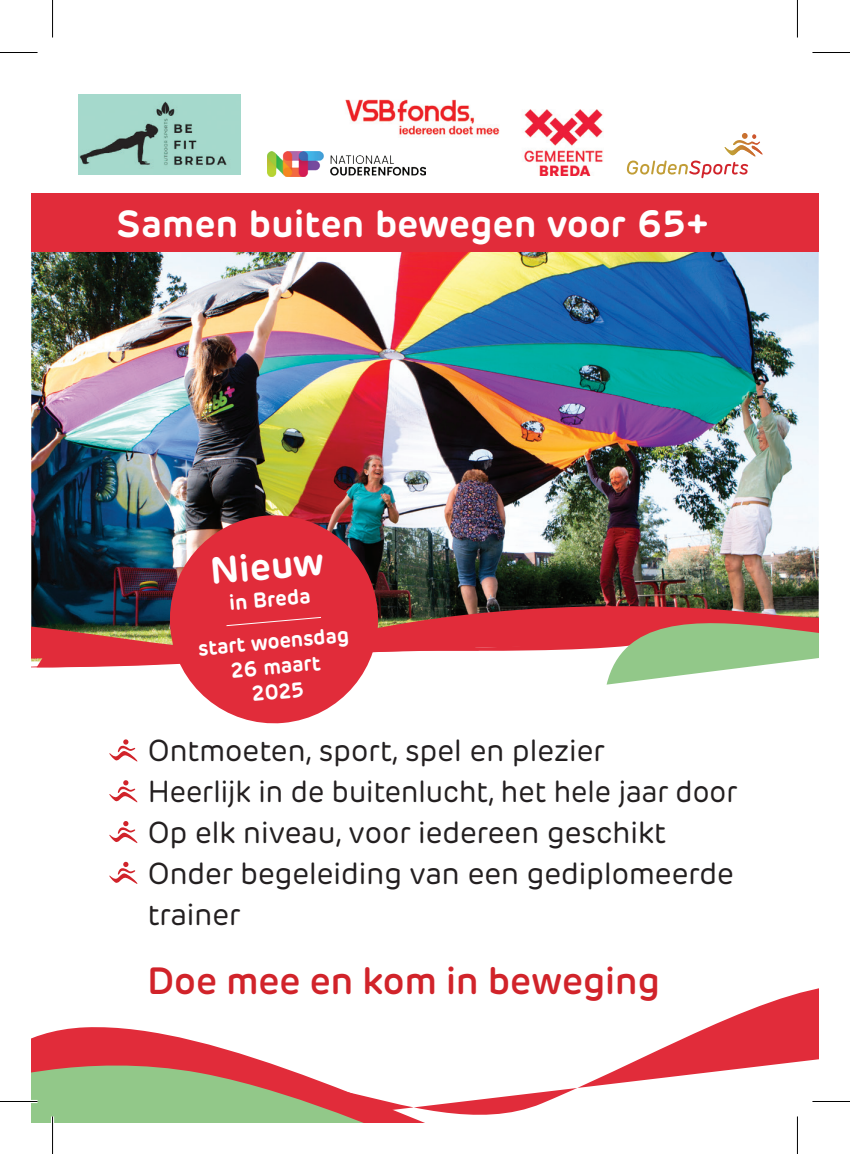
<style>
.page{position:relative;width:850px;height:1154px;background:#fff}
.page>*{position:absolute;margin:0;border:0;box-sizing:border-box;transform-origin:0 0}
.t1{font:600 37.5px "Rubrik";color:#fff}
.t2{font:600 37.5px "Rubrik New";color:#d1232a}
.t3{font:30px/40.8px "Rubrik New";color:#231f20}
.t4{font:600 21.25px/42.5px "Rubrik";color:#fff;text-align:center}
.t5{font:600 21.25px/25px "Rubrik";color:#fff;text-align:center;scale:.96 1}
</style>
<div class="page">
<svg style="left:31px;top:1027px;width:171px;height:24px;fill:#e12c3a"></svg>
<svg style="left:202px;top:988px;width:616px;height:127px"></svg>
<img style="left:31px;top:252px;width:787px;height:318px">
<img style="left:31px;top:570px;width:575px;height:70px">
<svg style="left:31px;top:1051px;width:399px;height:72px"></svg>
<svg style="left:109px;top:739px;width:29px;height:23px"></svg>
<svg style="left:109px;top:780px;width:29px;height:23px"></svg>
<svg style="left:109px;top:821px;width:29px;height:22px"></svg>
<svg style="left:109px;top:862px;width:29px;height:22px"></svg>
<div style="left:31px;top:194px;width:787px;height:58px;background:#e12c3a"></div>
<img style="left:606px;top:495px;width:212px;height:190px">
<svg style="left:31px;top:640px;width:634px;height:29px"></svg>
<svg style="left:165px;top:511px;width:217px;height:213px;background:#d04b56"></svg>
<svg style="left:225px;top:616px;width:97px;height:11px"></svg>
<img style="left:345px;top:99px;width:155px;height:36px">
<img style="left:267px;top:151px;width:158px;height:25px">
<img style="left:79px;top:95px;width:161px;height:80px">
<img style="left:524px;top:109px;width:79px;height:66px">
<svg style="left:626px;top:133px;width:136px;height:45px"></svg>
<hr style="left:0;top:1100px;width:38px;height:3px;background:#fff">
<hr style="left:812px;top:1100px;width:37px;height:3px;background:#fff">
<hr style="left:51px;top:1116px;width:3px;height:38px;background:#fff">
<hr style="left:0;top:52px;width:38px;height:1px;background:#000">
<hr style="left:812px;top:52px;width:37px;height:1px;background:#000">
<hr style="left:0;top:1101px;width:38px;height:1px;background:#000">
<hr style="left:812px;top:1101px;width:37px;height:1px;background:#000">
<hr style="left:52px;top:0;width:1px;height:38px;background:#000">
<hr style="left:52px;top:1116px;width:1px;height:38px;background:#000">
<hr style="left:796px;top:0;width:1px;height:38px;background:#000">
<hr style="left:796px;top:1116px;width:1px;height:38px;background:#000">
<p class="t1" style="left:116px;top:200px;width:594px">Samen buiten bewegen voor 65+</p>
<p class="t1" style="left:208px;top:547px;width:115px;rotate:-5deg">Nieuw</p>
<p class="t4" style="left:192px;top:584px;width:153px;rotate:-5deg">in Breda<br>start woensdag</p>
<p class="t5" style="left:230px;top:658px;width:95px;rotate:-5deg">26 maart<br>2025</p>
<p class="t3" style="left:148px;top:730px;width:591px">Ontmoeten, sport, spel en plezier<br>Heerlijk in de buitenlucht, het hele jaar door Op elk niveau, voor iedereen geschikt Onder begeleiding van een gediplomeerde trainer</p>
<p class="t2" style="left:147px;top:958px;width:514px">Doe mee en kom in beweging</p>
</div>
